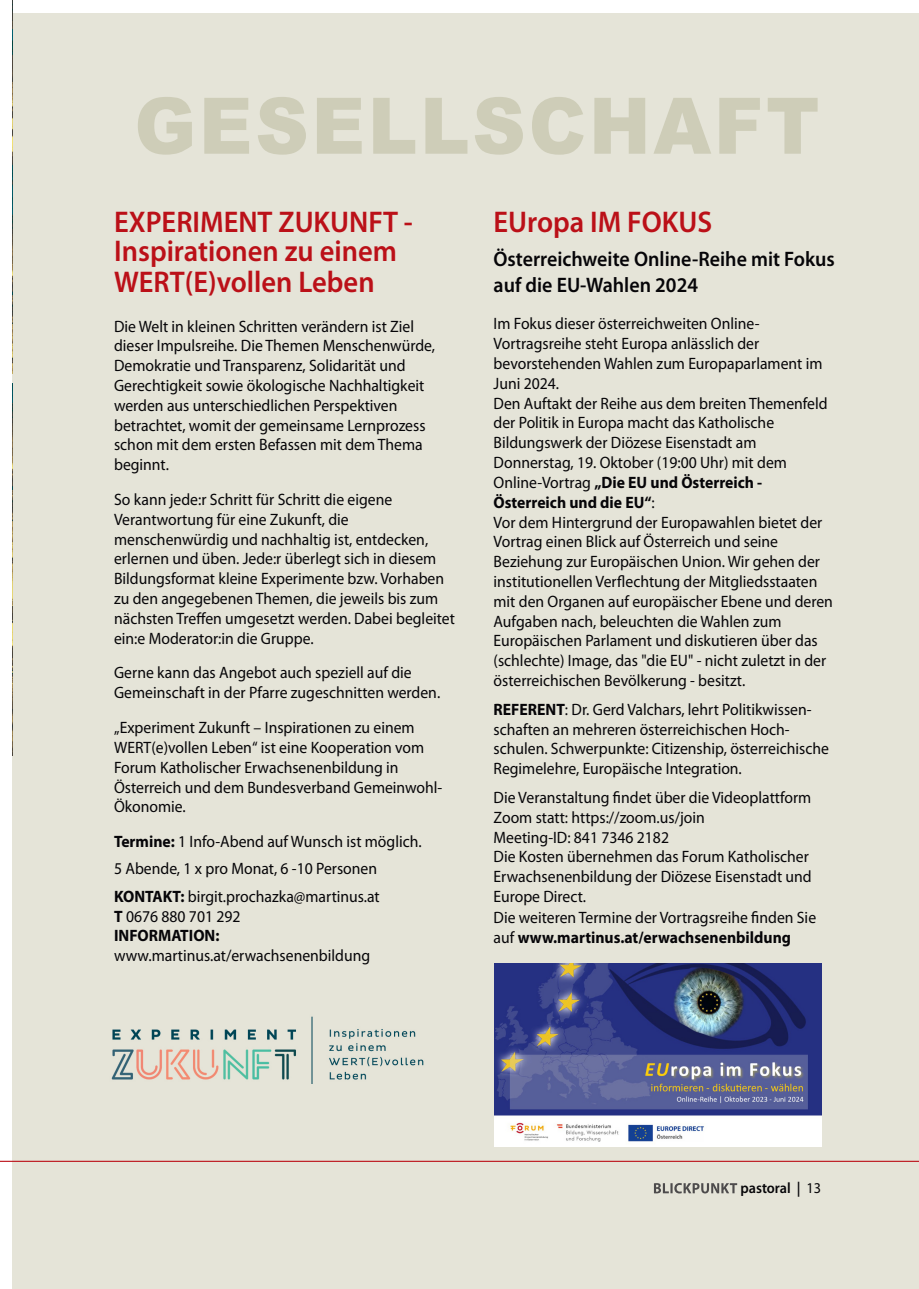
<style>
.page{position:relative;width:919px;height:1289px;background:#fff}
.page>*{position:absolute;margin:0;border:0;box-sizing:border-box;transform-origin:0 0}
.t1{font:900 78px "Arial";letter-spacing:.035em;color:#cecdb8;scale:.95 1}
.t2{font:600 30px/28.5px "Myriad Pro";color:#bb1018;scale:.95 1}
.t3{font:600 21px/25.2px "Myriad Pro";color:#060508;scale:.95 1}
.t4{font:16.5px/19.8px "Myriad Pro";color:#060508;scale:.95 1}
.t5{font:700 16.5px/19.8px "Myriad Pro";color:#060508;scale:.95 1}
.t6{font:600 15px "Myriad Pro";color:#060508;scale:.95 1}
.s1{font-weight:700}
.s2{font-weight:400}
</style>
<div class="page">
<svg style="left:0;top:1160px;width:13px;height:1px"></svg>
<div style="left:13px;top:13px;width:905px;height:1275px;background:#e5e4d8"></div>
<img style="left:111px;top:1016px;width:313px;height:67px">
<hr style="left:13px;top:1160px;width:905px;height:1px;background:#bb1018">
<img style="left:654px;top:1183px;width:83px;height:10px">
<img style="left:494px;top:963px;width:327px;height:183px">
<h1 class="t1" style="left:134px;top:98px;width:722px">GESELLSCHAFT</h1>
<h2 class="t2" style="left:114px;top:210px;width:316px">EXPERIMENT ZUKUNFT -<br>Inspirationen zu einem</h2>
<h2 class="t2" style="left:114px;top:270px;width:276px">WERT(E)vollen Leben</h2>
<p class="t4" style="left:114px;top:317px;width:339px">Die Welt in kleinen Schritten verändern ist Ziel dieser Impulsreihe. Die Themen Menschenwürde, Demokratie und Transparenz, Solidarität und Gerechtigkeit sowie ökologische Nachhaltigkeit werden aus unterschiedlichen Perspektiven betrachtet, womit der gemeinsame Lernprozess schon mit dem ersten Befassen mit dem Thema beginnt.</p>
<p class="t4" style="left:114px;top:491px;width:360px">So kann jede:r Schritt für Schritt die eigene Verantwortung für eine Zukunft, die menschenwürdig und nachhaltig ist, entdecken, erlernen und üben. Jede:r überlegt sich in diesem Bildungsformat kleine Experimente bzw. Vorhaben zu den angegebenen Themen, die jeweils bis zum nächsten Treffen umgesetzt werden. Dabei begleitet ein:e Moderator:in die Gruppe.</p>
<p class="t4" style="left:114px;top:664px;width:345px">Gerne kann das Angebot auch speziell auf die<br>Gemeinschaft in der Pfarre zugeschnitten werden.</p>
<p class="t4" style="left:114px;top:719px;width:347px">„Experiment Zukunft – Inspirationen zu einem WERT(e)vollen Leben“ ist eine Kooperation vom Forum Katholischer Erwachsenenbildung in Österreich und dem Bundesverband Gemeinwohl-Ökonomie.</p>
<p class="t4" style="left:114px;top:829px;width:325px;line-height:27.3px"><span class="s1">Termine:</span> 1 Info-Abend auf Wunsch ist möglich.<br>5 Abende, 1 x pro Monat, 6 -10 Personen<br><span class="s1">KONTAKT:</span> birgit.prochazka@martinus.at</p>
<p class="t5" style="left:114px;top:907px;width:135px">T <span class="s2">0676 880 701 292<br></span>INFORMATION:</p>
<p class="t4" style="left:114px;top:947px;width:271px">www.martinus.at/erwachsenenbildung</p>
<h2 class="t2" style="left:493px;top:210px;width:232px">EUropa IM FOKUS</h2>
<p class="t3" style="left:493px;top:248px;width:361px">Österreichweite Online-Reihe mit Fokus auf die EU-Wahlen 2024</p>
<p class="t4" style="left:493px;top:315px;width:359px">Im Fokus dieser österreichweiten Online-Vortragsreihe steht Europa anlässlich der bevorstehenden Wahlen zum Europaparlament im Juni 2024.<br>Den Auftakt der Reihe aus dem breiten Themenfeld der Politik in Europa macht das Katholische Bildungswerk der Diözese Eisenstadt am Donnerstag, 19. Oktober (19:00 Uhr) mit dem Online-Vortrag <span class="s1">„Die EU und Österreich - Österreich und die EU“</span>:<br>Vor dem Hintergrund der Europawahlen bietet der Vortrag einen Blick auf Österreich und seine Beziehung zur Europäischen Union. Wir gehen der institutionellen Verflechtung der Mitgliedsstaaten mit den Organen auf europäischer Ebene und deren Aufgaben nach, beleuchten die Wahlen zum Europäischen Parlament und diskutieren über das (schlechte) Image, das "die EU" - nicht zuletzt in der österreichischen Bevölkerung - besitzt.</p>
<p class="t4" style="left:493px;top:700px;width:354px"><span class="s1">REFERENT</span>: Dr. Gerd Valchars, lehrt Politikwissen&shy;schaften an mehreren österreichischen Hoch&shy;schulen. Schwerpunkte: Citizenship, österreichische Regimelehre, Europäische Integration.</p>
<p class="t4" style="left:493px;top:789px;width:336px">Die Veranstaltung findet über die Videoplattform Zoom statt: https://zoom.us/join<br>Meeting-ID: 841 7346 2182<br>Die Kosten übernehmen das Forum Katholischer Erwachsenenbildung der Diözese Eisenstadt und Europe Direct.</p>
<p class="t4" style="left:493px;top:909px;width:341px">Die weiteren Termine der Vortragsreihe finden Sie auf <span class="s1">www.martinus.at/erwachsenenbildung</span></p>
<p class="t6" style="left:740px;top:1181px;width:86px">pastoral | <span class="s2">13</span></p>
</div>
